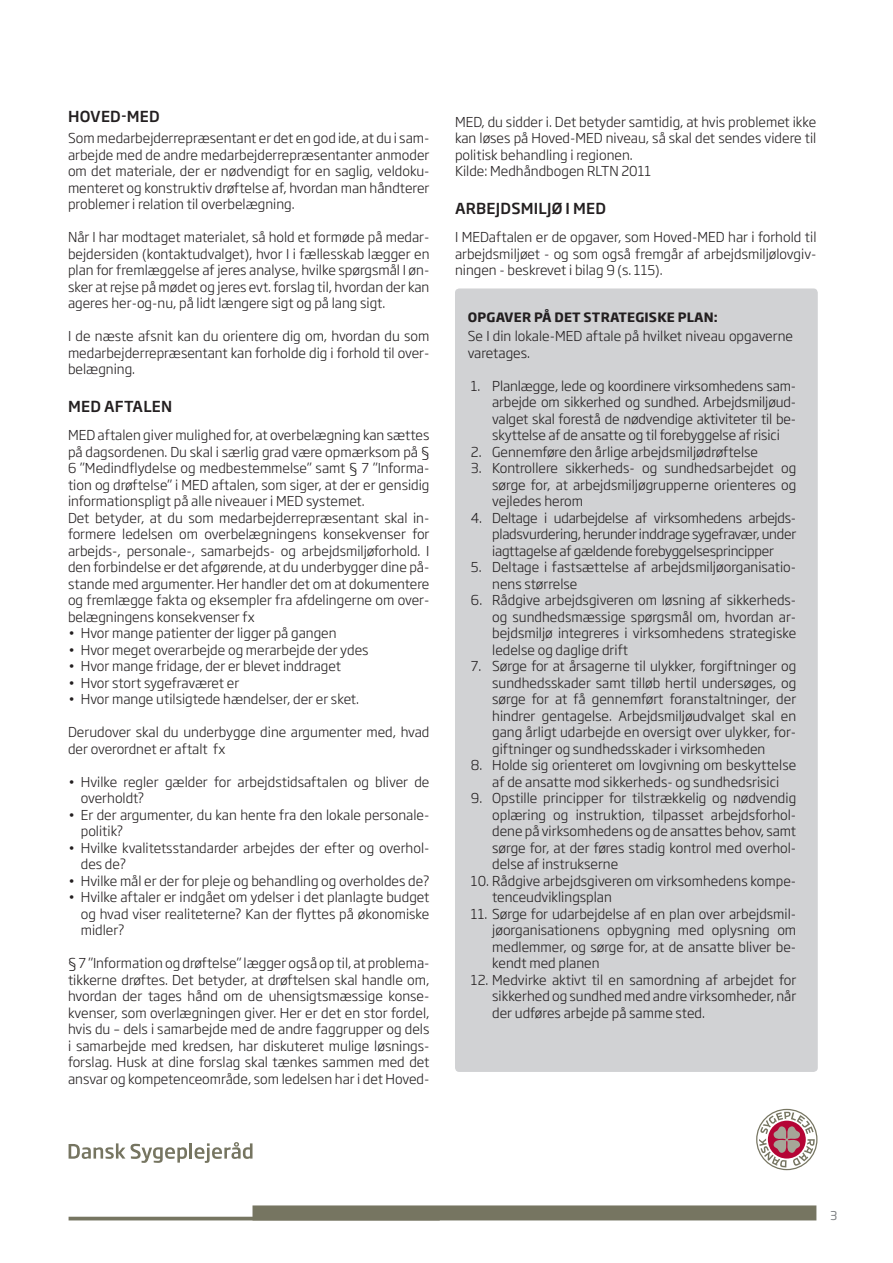
<style>
.page{position:relative;width:893px;height:1263px;background:#fff}
.page>*{position:absolute;margin:0;border:0;box-sizing:border-box;transform-origin:0 0}
.overskrift_graa{font:500 15px "Soho Gothic Pro";letter-spacing:.015em;color:#231f20}
.Brødtekst{font:300 13.5px/16.5px "Soho Gothic Pro";color:#231f20;text-align:justify}
.indryk{font:300 13.5px/16.5px "Soho Gothic Pro";color:#231f20}
.t1{font:700 12.75px "Soho Gothic Pro";letter-spacing:.015em;color:#231f20}
.t2{font:12px "Soho Gothic Pro";color:#808285}
</style>
<div class="page">
<svg style="left:69px;top:1143px;width:56px;height:16px"></svg>
<svg style="left:131px;top:1144px;width:56px;height:19px"></svg>
<hr style="left:189px;top:1143px;width:3px;height:15px;background:#767561">
<svg style="left:195px;top:1142px;width:57px;height:21px"></svg>
<div style="left:252px;top:1205px;width:564px;height:15px;background:#767561"></div>
<hr style="left:69px;top:1217px;width:371px;height:3px;background:#767561">
<svg style="left:756px;top:1109px;width:61px;height:61px"></svg>
<svg style="left:757px;top:1110px;width:59px;height:59px"></svg>
<svg style="left:759px;top:1112px;width:56px;height:55px"></svg>
<div style="left:455px;top:288px;width:363px;height:784px;background:#d1d2d4;border-radius:4px"></div>
<p class="overskrift_graa" style="left:68px;top:105px;width:93px">HOVED-MED</p>
<p class="Brødtekst" style="left:68px;top:129px;width:363px">Som medarbejderrepræsentant er det en god ide, at du i sam&shy;arbejde med de andre medarbejderrepræsentanter anmoder om det materiale, der er nødvendigt for en saglig, veldoku&shy;menteret og konstruktiv drøftelse af, hvordan man håndterer problemer i relation til overbelægning.</p>
<p class="Brødtekst" style="left:68px;top:228px;width:363px">Når I har modtaget materialet, så hold et formøde på medar&shy;bejdersiden (kontaktudvalget), hvor I i fællesskab lægger en plan for fremlæggelse af jeres analyse, hvilke spørgsmål I øn&shy;sker at rejse på mødet og jeres evt. forslag til, hvordan der kan ageres her-og-nu, på lidt længere sigt og på lang sigt.</p>
<p class="Brødtekst" style="left:68px;top:327px;width:363px">I de næste afsnit kan du orientere dig om, hvordan du som medarbejderrepræsentant kan forholde dig i forhold til over&shy;belægning.</p>
<p class="overskrift_graa" style="left:68px;top:394px;width:106px">MED AFTALEN</p>
<p class="Brødtekst" style="left:68px;top:426px;width:363px">MED aftalen giver mulighed for, at overbelægning kan sættes på dagsordenen. Du skal i særlig grad være opmærksom på § 6 ”Medindflydelse og medbestemmelse” samt § 7 ”Informa&shy;tion og drøftelse” i MED aftalen, som siger, at der er gensidig informationspligt på alle niveauer i MED systemet.</p>
<p class="Brødtekst" style="left:68px;top:509px;width:363px">Det betyder, at du som medarbejderrepræsentant skal in&shy;formere ledelsen om overbelægningens konsekvenser for arbejds-, personale-, samarbejds- og arbejdsmiljøforhold. I den forbindelse er det afgørende, at du underbygger dine på&shy;stande med argumenter. Her handler det om at dokumentere og fremlægge fakta og eksempler fra afdelingerne om over&shy;belægningens konsekvenser fx</p>
<p class="indryk" style="left:68px;top:624px;width:270px">• Hvor mange patienter der ligger på gangen</p>
<p class="indryk" style="left:68px;top:641px;width:302px">• Hvor meget overarbejde og merarbejde der ydes</p>
<p class="indryk" style="left:68px;top:657px;width:275px">• Hvor mange fridage, der er blevet inddraget</p>
<p class="indryk" style="left:68px;top:674px;width:173px">• Hvor stort sygefraværet er</p>
<p class="indryk" style="left:68px;top:690px;width:293px">• Hvor mange utilsigtede hændelser, der er sket.</p>
<p class="Brødtekst" style="left:68px;top:723px;width:363px">Derudover skal du underbygge dine argumenter med, hvad der overordnet er aftalt fx</p>
<p class="indryk" style="left:81px;top:773px;width:350px;text-indent:-13px">• Hvilke regler gælder for arbejdstidsaftalen og bliver de overholdt?</p>
<p class="indryk" style="left:81px;top:806px;width:350px;text-indent:-13px">• Er der argumenter, du kan hente fra den lokale personale&shy;politik?</p>
<p class="indryk" style="left:81px;top:839px;width:350px;text-indent:-13px">• Hvilke kvalitetsstandarder arbejdes der efter og overhol&shy;des de?</p>
<p class="indryk" style="left:68px;top:872px;width:363px">• Hvilke mål er der for pleje og behandling og overholdes de?</p>
<p class="indryk" style="left:81px;top:888px;width:350px;text-align:justify;text-indent:-13px">• Hvilke aftaler er indgået om ydelser i det planlagte budget og hvad viser realiteterne? Kan der flyttes på økonomiske midler?</p>
<p class="Brødtekst" style="left:68px;top:954px;width:363px">§ 7 ”Information og drøftelse” lægger også op til, at problema&shy;tikkerne drøftes. Det betyder, at drøftelsen skal handle om, hvordan der tages hånd om de uhensigtsmæssige konse&shy;kvenser, som overlægningen giver. Her er det en stor fordel, hvis du – dels i samarbejde med de andre faggrupper og dels i samarbejde med kredsen, har diskuteret mulige løsnings&shy;forslag. Husk at dine forslag skal tænkes sammen med det ansvar og kompetenceområde, som ledelsen har i det Hoved-</p>
<p class="Brødtekst" style="left:455px;top:113px;width:363px">MED, du sidder i. Det betyder samtidig, at hvis problemet ikke kan løses på Hoved-MED niveau, så skal det sendes videre til politisk behandling i regionen.</p>
<p class="Brødtekst" style="left:455px;top:162px;width:198px">Kilde: Medhåndbogen RLTN 2011</p>
<p class="overskrift_graa" style="left:455px;top:196px;width:153px">ARBEJDSMILJØ I MED</p>
<p class="Brødtekst" style="left:455px;top:228px;width:363px">I MEDaftalen er de opgaver, som Hoved-MED har i forhold til arbejdsmiljøet - og som også fremgår af arbejdsmiljølovgiv&shy;ningen - beskrevet i bilag 9 (s. 115).</p>
<p class="t1" style="left:468px;top:307px;width:252px">OPGAVER PÅ DET STRATEGISKE PLAN:</p>
<p class="Brødtekst" style="left:468px;top:327px;width:327px">Se I din lokale-MED aftale på hvilket niveau opgaverne varetages.</p>
<p class="Brødtekst" style="left:492px;top:377px;width:306px;text-indent:-21px">1. Planlægge, lede og koordinere virksomhedens sam&shy;arbejde om sikkerhed og sundhed. Arbejdsmiljøud&shy;valget skal forestå de nødvendige aktiviteter til be&shy;skyttelse af de ansatte og til forebyggelse af risici</p>
<p class="Brødtekst" style="left:471px;top:443px;width:289px">2. Gennemføre den årlige arbejdsmiljødrøftelse</p>
<p class="Brødtekst" style="left:492px;top:459px;width:306px;text-indent:-21px">3. Kontrollere sikkerheds- og sundhedsarbejdet og sørge for, at arbejdsmiljøgrupperne orienteres og vejledes herom</p>
<p class="Brødtekst" style="left:492px;top:509px;width:306px;text-indent:-21px">4. Deltage i udarbejdelse af virksomhedens arbejds&shy;pladsvurdering, herunder inddrage sygefravær, under iagttagelse af gældende forebyggelsesprincipper</p>
<p class="Brødtekst" style="left:492px;top:558px;width:306px;text-indent:-21px">5. Deltage i fastsættelse af arbejdsmiljøorganisatio&shy;nens størrelse</p>
<p class="Brødtekst" style="left:492px;top:591px;width:306px;text-indent:-21px">6. Rådgive arbejdsgiveren om løsning af sikkerheds&shy;og sundhedsmæssige spørgsmål om, hvordan ar&shy;bejdsmiljø integreres i virksomhedens strategiske ledelse og daglige drift</p>
<p class="Brødtekst" style="left:492px;top:657px;width:306px;text-indent:-21px">7. Sørge for at årsagerne til ulykker, forgiftninger og sundhedsskader samt tilløb hertil undersøges, og sørge for at få gennemført foranstaltninger, der hindrer gentagelse. Arbejdsmiljøudvalget skal en gang årligt udarbejde en oversigt over ulykker, for&shy;giftninger og sundhedsskader i virksomheden</p>
<p class="Brødtekst" style="left:471px;top:756px;width:327px;text-align:center">8. Holde sig orienteret om lovgivning om beskyttelse af de ansatte mod sikkerheds- og sundhedsrisici</p>
<p class="Brødtekst" style="left:492px;top:789px;width:306px;text-indent:-21px">9. Opstille principper for tilstrækkelig og nødvendig oplæring og instruktion, tilpasset arbejdsforhol&shy;dene på virksomhedens og de ansattes behov, samt sørge for, at der føres stadig kontrol med overhol&shy;delse af instrukserne</p>
<p class="Brødtekst" style="left:492px;top:871px;width:306px;text-indent:-21px">10. Rådgive arbejdsgiveren om virksomhedens kompe&shy;tenceudviklingsplan</p>
<p class="Brødtekst" style="left:492px;top:904px;width:306px;text-indent:-21px">11. Sørge for udarbejdelse af en plan over arbejdsmil&shy;jøorganisationens opbygning med oplysning om medlemmer, og sørge for, at de ansatte bliver be&shy;kendt med planen</p>
<p class="Brødtekst" style="left:492px;top:970px;width:306px;text-indent:-21px">12. Medvirke aktivt til en samordning af arbejdet for sikkerhed og sundhed med andre virksomheder, når der udføres arbejde på samme sted.</p>
<p class="t2" style="left:830px;top:1206px;width:9px">3</p>
</div>
